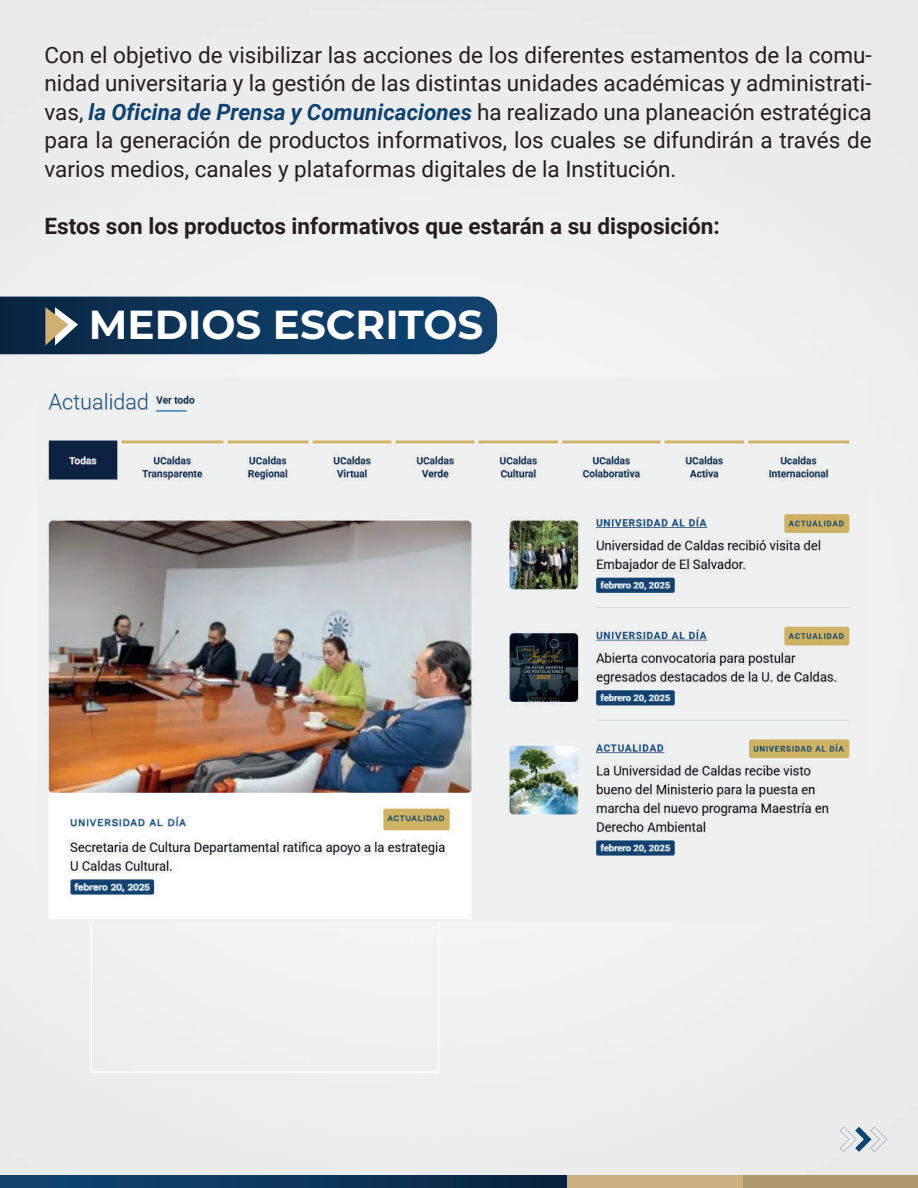
<style>
.page{position:relative;width:918px;height:1188px;background:#edeeed}
.page>*{position:absolute;margin:0;border:0;box-sizing:border-box;transform-origin:0 0}
.t1{font:700 40.5px "Montserrat";color:#fff}
.t2{font:22.5px/28.5px "Roboto";color:#231f20;text-align:justify}
.t3{font:700 22.5px "Roboto";color:#231f20}
.s1{font-weight:700;font-style:italic;color:#0e4270}
</style>
<div class="page">
<div style="left:91px;top:798px;width:348px;height:275px;border:2px solid #fff"></div>
<svg style="left:0;top:1176px;width:567px;height:12px;background:#0c355b"></svg>
<div style="left:567px;top:1176px;width:176px;height:12px;background:#ccb282"></div>
<div style="left:743px;top:1176px;width:175px;height:12px;background:#ae966e"></div>
<svg style="left:840px;top:1127px;width:47px;height:25px"></svg>
<svg style="left:0;top:297px;width:497px;height:57px;background:#123b5e"></svg>
<img style="left:45px;top:389px;width:806px;height:532px">
<p class="t2" style="left:45px;top:39px;width:829px">Con el objetivo de visibilizar las acciones de los diferentes estamentos de la comu&shy;nidad universitaria y la gestión de las distintas unidades académicas y administrati&shy;vas, <span class="s1">la Oficina de Prensa y Comunicaciones</span> ha realizado una planeación estratégica para la generación de productos informativos, los cuales se difundirán a través de varios medios, canales y plataformas digitales de la Institución.</p>
<p class="t3" style="left:45px;top:210px;width:677px">Estos son los productos informativos que estarán a su disposición:</p>
<h1 class="t1" style="left:89px;top:296px;width:396px">MEDIOS ESCRITOS</h1>
</div>
